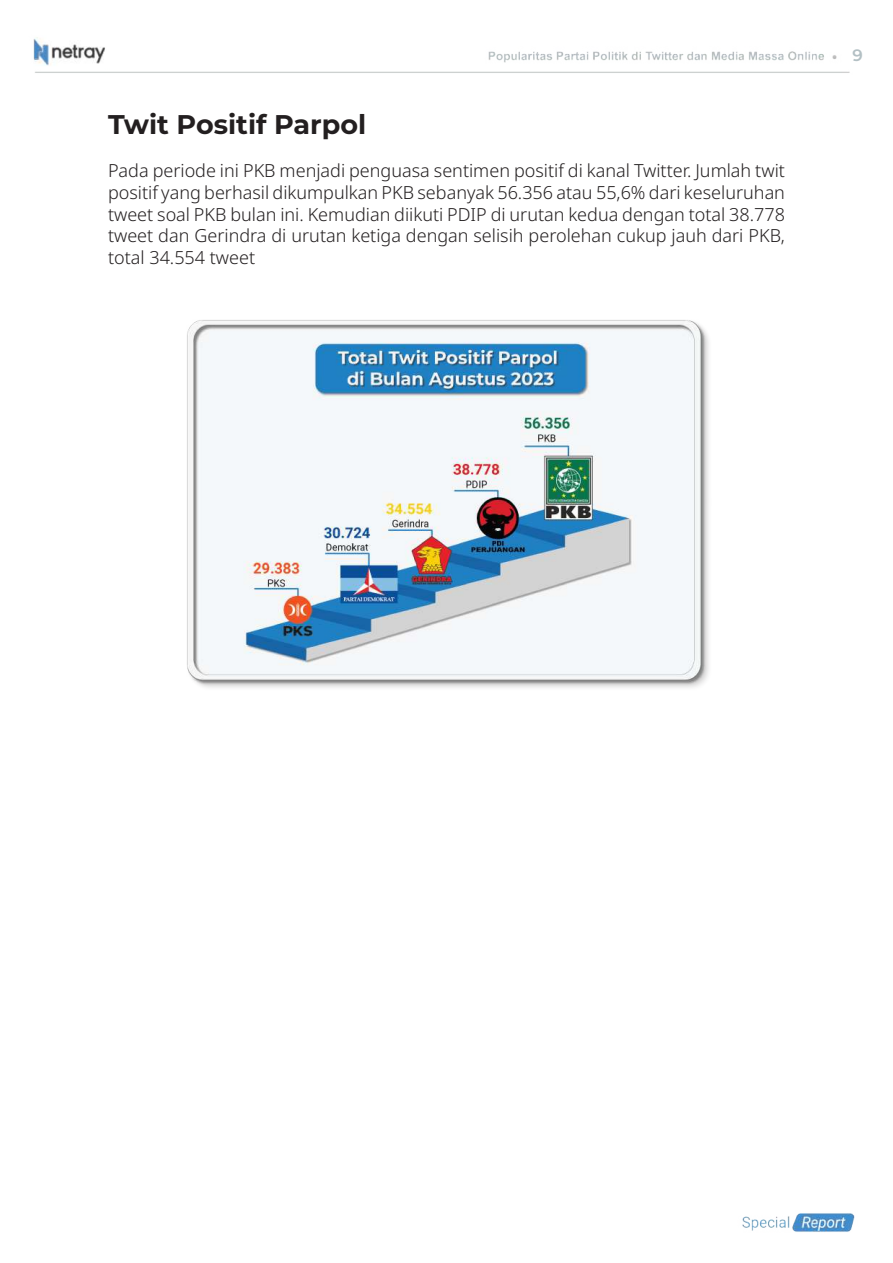
<style>
.page{position:relative;width:893px;height:1263px;background:#fff}
.page>*{position:absolute;margin:0;border:0;box-sizing:border-box;transform-origin:0 0}
.t1{font:700 27px "Montserrat";color:#231f20}
.t2{font:300 18px/21.6px "Noto Sans";color:#231f20;text-align:justify}
.t3{font:600 16.5px "Montserrat";color:#b3c0c4}
</style>
<div class="page">
<img style="left:33px;top:37px;width:822px;height:1195px">
<div style="left:186px;top:319px;width:527px;height:373px;background:#231f20;opacity:.25"></div>
<img style="left:186px;top:319px;width:520px;height:367px">
<h1 class="t1" style="left:108px;top:107px;width:260px">Twit Positif Parpol</h1>
<p class="t2" style="left:108px;top:160px;width:678px">Pada periode ini PKB menjadi penguasa sentimen positif di kanal Twitter. Jumlah twit positif yang berhasil dikumpulkan PKB sebanyak 56.356 atau 55,6% dari keseluruhan tweet soal PKB bulan ini. Kemudian diikuti PDIP di urutan kedua dengan total 38.778 tweet dan Gerindra di urutan ketiga dengan selisih perolehan cukup jauh dari PKB, total 34.554 tweet</p>
<p class="t3" style="left:853px;top:45px;width:12px">9</p>
</div>
